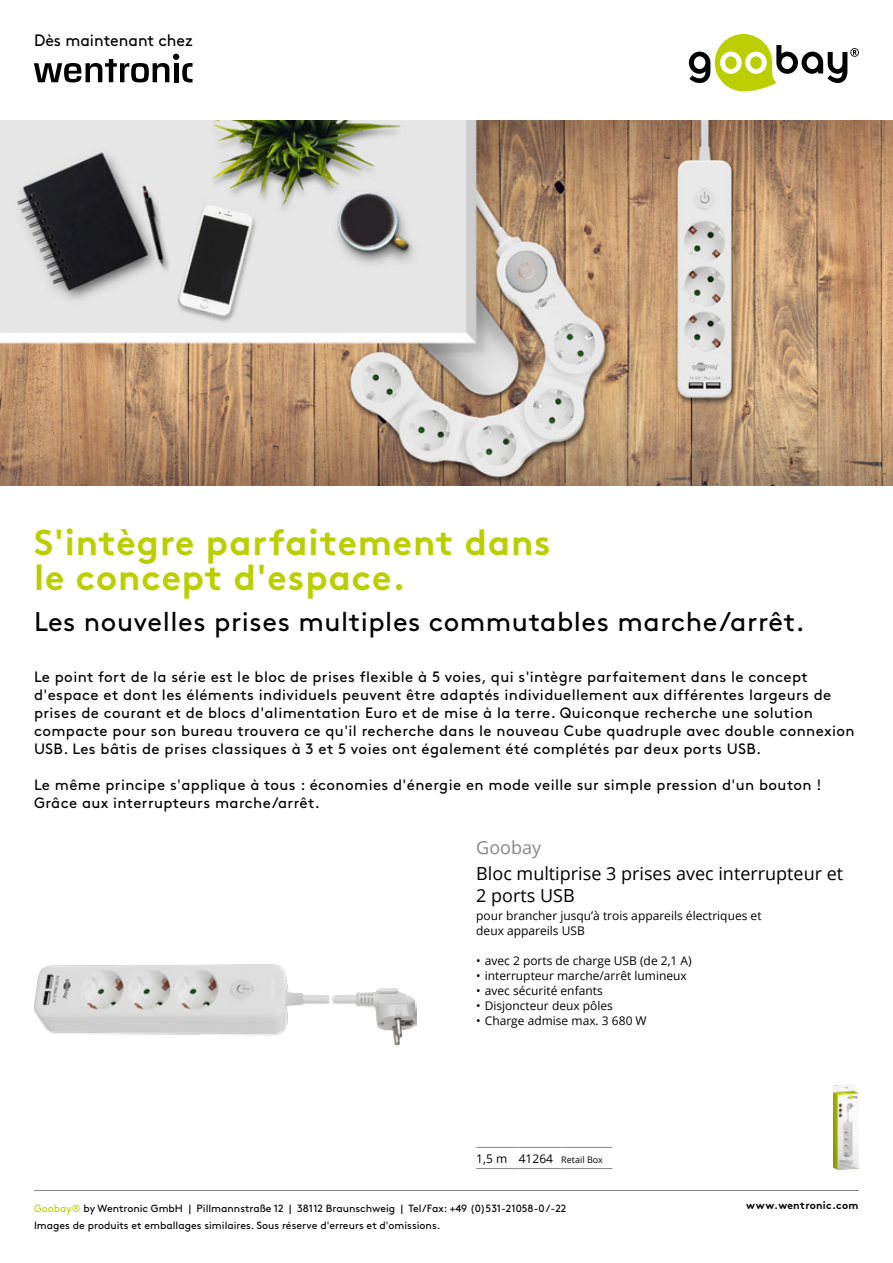
<style>
.page{position:relative;width:893px;height:1263px;background:#fff}
.page>*{position:absolute;margin:0;border:0;box-sizing:border-box;transform-origin:0 0}
.t1{font:700 36px/34.5px "Brown";letter-spacing:.025em;color:#bbcf00}
.t2{font:27px "Brown";letter-spacing:.02em;color:#000}
.t3{font:18px/21.6px "Open Sans";color:#000}
.t4{font:18px "Open Sans";color:#868786}
.t5{font:16.5px "Brown";color:#000;scale:.96 1}
.t6{font:15px/18px "Brown";letter-spacing:.025em;color:#000}
.t7{font:12px/14.4px "Open Sans";color:#000}
.t8{font:10.5px/16.8px "Brown";color:#000}
.t9{font:700 10.5px "Brown";letter-spacing:.025em;color:#000}
.s1{font-size:9px}
.s2{color:#bbcf00}
</style>
<div class="page">
<hr style="left:34px;top:1190px;width:825px;height:1px;background:#868786">
<svg style="left:689px;top:34px;width:170px;height:57px"></svg>
<img style="left:833px;top:1084px;width:26px;height:85px">
<img style="left:34px;top:965px;width:383px;height:80px">
<hr style="left:476px;top:1147px;width:43px;height:1px;background:#868786">
<hr style="left:519px;top:1147px;width:42px;height:1px;background:#868786">
<hr style="left:476px;top:1168px;width:43px;height:1px;background:#868786">
<hr style="left:519px;top:1168px;width:42px;height:1px;background:#868786">
<hr style="left:561px;top:1147px;width:51px;height:1px;background:#868786">
<hr style="left:561px;top:1168px;width:51px;height:1px;background:#868786">
<svg style="left:34px;top:54px;width:159px;height:28px"></svg>
<img style="left:0;top:120px;width:893px;height:366px">
<p class="t5" style="left:34px;top:28px;width:167px">Dès maintenant chez</p>
<h1 class="t1" style="left:34px;top:522px;width:518px">S'intègre parfaitement dans le concept d'espace.</h1>
<h2 class="t2" style="left:34px;top:601px;width:772px">Les nouvelles prises multiples commutables marche/arrêt.</h2>
<p class="t6" style="left:34px;top:666px;width:822px">Le point fort de la série est le bloc de prises flexible à 5 voies, qui s'intègre parfaitement dans le concept d'espace et dont les éléments individuels peuvent être adaptés individuellement aux différentes largeurs de prises de courant et de blocs d'alimentation Euro et de mise à la terre. Quiconque recherche une solution compacte pour son bureau trouvera ce qu'il recherche dans le nouveau Cube quadruple avec double connexion USB. Les bâtis de prises classiques à 3 et 5 voies ont également été complétés par deux ports USB.</p>
<p class="t6" style="left:34px;top:774px;width:789px">Le même principe s'applique à tous : économies d'énergie en mode veille sur simple pression d'un bouton !<br>Grâce aux interrupteurs marche/arrêt.</p>
<p class="t4" style="left:476px;top:835px;width:66px">Goobay</p>
<p class="t3" style="left:476px;top:862px;width:368px">Bloc multiprise 3 prises avec interrupteur et<br>2 ports USB</p>
<p class="t7" style="left:476px;top:908px;width:287px">pour brancher jusqu’à trois appareils électriques et deux appareils USB</p>
<p class="t7" style="left:476px;top:953px;width:217px">• avec 2 ports de charge USB (de 2,1 A)</p>
<p class="t7" style="left:476px;top:968px;width:212px">• interrupteur marche/arrêt lumineux</p>
<p class="t7" style="left:476px;top:983px;width:128px">• avec sécurité enfants</p>
<p class="t7" style="left:476px;top:998px;width:138px">• Disjoncteur deux pôles</p>
<p class="t7" style="left:476px;top:1013px;width:172px">• Charge admise max. 3 680 W</p>
<p class="t7" style="left:476px;top:1151px;width:128px">1,5 m 41264 <span class="s1">Retail Box</span></p>
<p class="t8" style="left:34px;top:1199px;width:534px"><span class="s2">Goobay®</span> by Wentronic GmbH | Pillmannstraße 12 | 38112 Braunschweig | Tel/Fax: +49 (0)531-21058-0 /-22<br>Images de produits et emballages similaires. Sous réserve d'erreurs et d'omissions.</p>
<p class="t9" style="left:746px;top:1197px;width:114px">www.wentronic.com</p>
</div>
